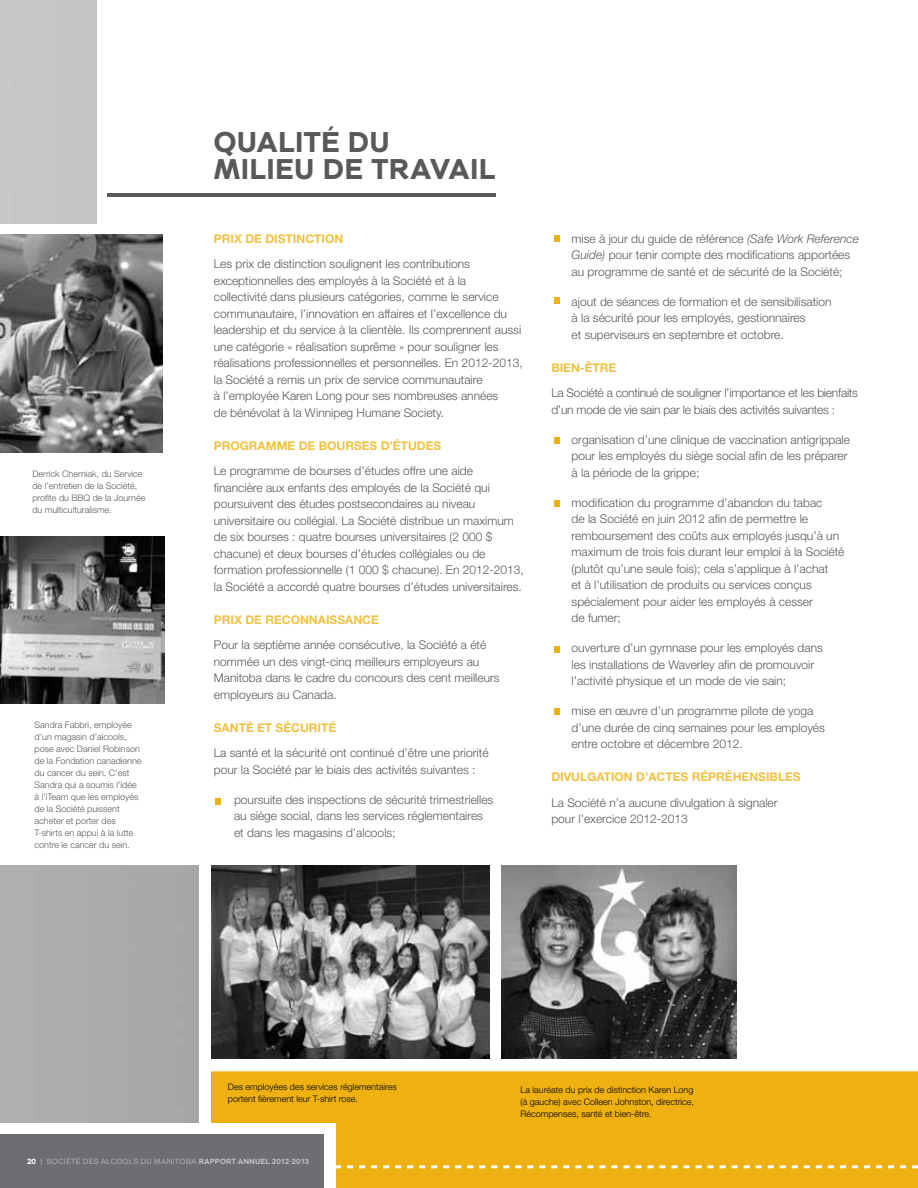
<style>
.page{position:relative;width:918px;height:1188px;background:#fff}
.page>*{position:absolute;margin:0;border:0;box-sizing:border-box;transform-origin:0 0}
.t1{font:700 28.5px "YR Two";color:#58595b}
.t2{font:300 12px/16.5px "Helvetica Neue LT Std";color:#58595b}
.t3{font:700 12px "Helvetica Neue LT Std";color:#f1c141}
.t4{font:300 12px/16.5px "Helvetica Neue LT Std";letter-spacing:-.02em;color:#58595b}
.t5{font:300 9px/12px "Helvetica Neue LT Std";color:#58595b}
.t6{font:300 9px/12px "Helvetica Neue LT Std";color:#000}
.t7{font:7.5px "YR Two";letter-spacing:.02em;color:#bcbec0}
.t8{font:700 7.5px "YR Two";letter-spacing:-.03em;color:#bcbec0}
.s1{font-style:italic}
.s2{font-weight:700;color:#fff}
.s3{font-weight:700}
</style>
<div class="page">
<div style="left:211px;top:1071px;width:707px;height:117px;background:#eeb111"></div>
<img style="left:0;top:537px;width:164px;height:166px">
<img style="left:211px;top:866px;width:278px;height:192px">
<hr style="left:107px;top:193px;width:389px;height:4px;background:#58595b">
<svg style="left:215px;top:798px;width:6px;height:6px"></svg>
<svg style="left:554px;top:236px;width:6px;height:6px"></svg>
<svg style="left:554px;top:298px;width:6px;height:6px"></svg>
<div style="left:554px;top:437px;width:6px;height:7px;background:#eeb111"></div>
<svg style="left:554px;top:500px;width:6px;height:6px"></svg>
<svg style="left:554px;top:646px;width:6px;height:6px"></svg>
<svg style="left:554px;top:709px;width:6px;height:6px"></svg>
<img style="left:0;top:234px;width:162px;height:219px">
<img style="left:502px;top:866px;width:234px;height:192px">
<svg style="left:336px;top:1165px;width:582px;height:3px"></svg>
<div style="left:0;top:1123px;width:336px;height:65px;background:#fff"></div>
<div style="left:0;top:1134px;width:324px;height:54px;background:#6d6e71"></div>
<p class="t5" style="left:32px;top:468px;width:115px">Derrick Cherniak, du Service de l’entretien de la Société, profite du BBQ de la Journée du multiculturalisme.</p>
<p class="t5" style="left:35px;top:719px;width:109px">Sandra Fabbri, employée d’un magasin d’alcools, pose avec Daniel Robinson de la Fondation canadienne du cancer du sein. C’est<br>Sandra qui a soumis l’idée à l’iTeam que les employés de la Société puissent acheter et porter des<br>T-shirts en appui à la lutte contre le cancer du sein.</p>
<h1 class="t1" style="left:214px;top:125px;width:19px">QUALIT</h1>
<h1 class="t1" style="left:321px;top:125px;width:66px">É DU</h1>
<h1 class="t1" style="left:214px;top:152px;width:18px">MILIEU</h1>
<h1 class="t1" style="left:323px;top:152px;width:70px">DE TRA</h1>
<h1 class="t1" style="left:430px;top:152px;width:36px">VAIL</h1>
<p class="t3" style="left:214px;top:231px;width:131px">PRIX DE DISTINCTION</p>
<p class="t2" style="left:214px;top:256px;width:310px">Les prix de distinction soulignent les contributions exceptionnelles des employés à la Société et à la<br>collectivité dans plusieurs catégories, comme le service communautaire, l’innovation en affaires et l’excellence du leadership et du service à la clientèle. Ils comprennent aussi une catégorie « réalisation suprême » pour souligner les réalisations professionnelles et personnelles. En 2012-2013, la Société a remis un prix de service communautaire<br>à l’employée Karen Long pour ses nombreuses années<br>de bénévolat à la Winnipeg Humane Society.</p>
<p class="t3" style="left:214px;top:438px;width:229px">PROGRAMME DE BOURSES D’ÉTUDES</p>
<p class="t2" style="left:214px;top:463px;width:312px">Le programme de bourses d’études offre une aide financière aux enfants des employés de la Société qui poursuivent des études postsecondaires au niveau universitaire ou collégial. La Société distribue un maximum de six bourses : quatre bourses universitaires (2 000 $ chacune) et deux bourses d’études collégiales ou de formation professionnelle (1 000 $ chacune). En 2012-2013, la Société a accordé quatre bourses d’études universitaires.</p>
<p class="t3" style="left:214px;top:612px;width:167px">PRIX DE RECONNAISSANCE</p>
<p class="t2" style="left:214px;top:637px;width:287px">Pour la septième année consécutive, la Société a été nommée un des vingt-cinq meilleurs employeurs au Manitoba dans le cadre du concours des cent meilleurs employeurs au Canada.</p>
<p class="t3" style="left:214px;top:720px;width:124px">SANTÉ ET SÉCURITÉ</p>
<p class="t2" style="left:214px;top:745px;width:276px">La santé et la sécurité ont continué d’être une priorité pour la Société par le biais des activités suivantes :</p>
<p class="t2" style="left:234px;top:791px;width:261px">poursuite des inspections de sécurité trimestrielles au siège social, dans les services réglementaires et dans les magasins d’alcools;</p>
<p class="t2" style="left:572px;top:230px;width:289px">mise à jour du guide de référence <span class="s1">(Safe Work Reference<br>Guide)</span> pour tenir compte des modifications apportées au programme de santé et de sécurité de la Société;</p>
<p class="t2" style="left:572px;top:293px;width:262px">ajout de séances de formation et de sensibilisation à la sécurité pour les employés, gestionnaires<br>et superviseurs en septembre et octobre.</p>
<p class="t3" style="left:551px;top:360px;width:67px">BIEN-ÊTRE</p>
<p class="t4" style="left:551px;top:385px;width:308px">La Société a continué de souligner l’importance et les bienfaits d’un mode de vie sain par le biais des activités suivantes :</p>
<p class="t2" style="left:572px;top:431px;width:280px">organisation d’une clinique de vaccination antigrippale pour les employés du siège social afin de les préparer à la période de la grippe;</p>
<p class="t2" style="left:572px;top:494px;width:274px">modification du programme d’abandon du tabac<br>de la Société en juin 2012 afin de permettre le remboursement des coûts aux employés jusqu’à un maximum de trois fois durant leur emploi à la Société (plutôt qu’une seule fois); cela s’applique à l’achat<br>et à l’utilisation de produits ou services conçus spécialement pour aider les employés à cesser<br>de fumer;</p>
<p class="t2" style="left:572px;top:640px;width:253px">ouverture d’un gymnase pour les employés dans les installations de Waverley afin de promouvoir l’activité physique et un mode de vie sain;</p>
<p class="t2" style="left:572px;top:703px;width:255px">mise en œuvre d’un programme pilote de yoga d’une durée de cinq semaines pour les employés entre octobre et décembre 2012.</p>
<p class="t3" style="left:551px;top:770px;width:251px">DIVULGATION D’ACTES RÉPRÉHENSIBLES</p>
<p class="t2" style="left:551px;top:794px;width:228px">La Société n’a aucune divulgation à signaler pour l’exercice 2012-2013</p>
<p class="t6" style="left:228px;top:1081px;width:170px">Des employées des services réglementaires portent fièrement leur T-shirt rose.</p>
<p class="t6" style="left:521px;top:1084px;width:175px;text-align:justify">La lauréate du prix de distinction Karen Long (à gauche) avec Colleen Johnston, directrice, Récompenses, santé et bien-être.</p>
<p class="t7" style="left:27px;top:1157px;width:178px"><span class="s2">20</span> | SOCIÉTÉ DES ALCOOLS DU MANITOBA <span class="s3">RAPPORT</span></p>
<p class="t8" style="left:238px;top:1157px;width:7px">ANNUEL</p>
<p class="t8" style="left:272px;top:1157px;width:39px">2012-2013</p>
</div>
